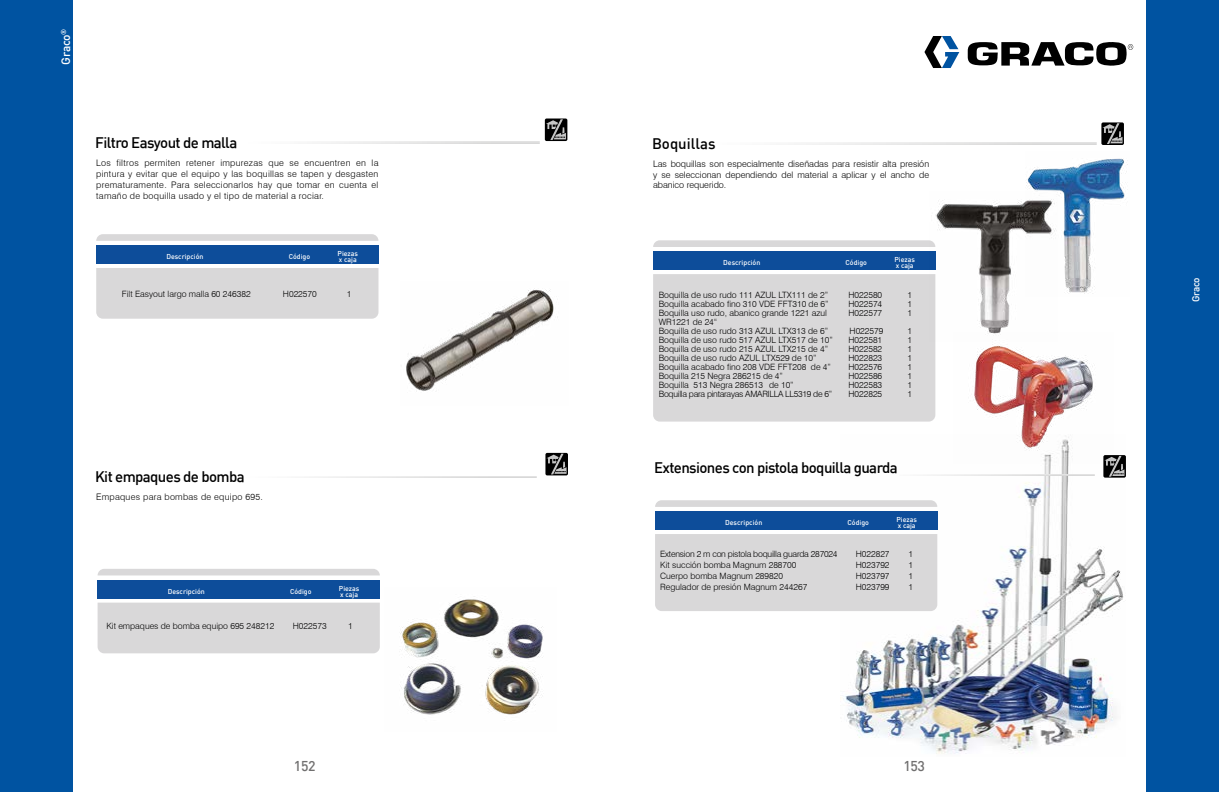
<style>
.page{position:relative;width:1219px;height:792px;background:#fff}
.page>*{position:absolute;margin:0;border:0;box-sizing:border-box;transform-origin:0 0}
.t1{font:500 15px "DIN";letter-spacing:-.04em;color:#000}
.t2{font:500 15px "DIN";color:#000}
.t3{font:500 14px "DIN";letter-spacing:-.025em;color:#706f6f}
.t4{font:500 12px "DIN";letter-spacing:-.03em;color:#fff}
.t5{font:500 10px "DIN";letter-spacing:-.03em;color:#fff}
.t6{font:300 9px/10.8px "Swiss 721 BT";letter-spacing:.03em;color:#000;text-align:justify}
.t7{font:300 8.7px/9px "Swiss 721 BT";color:#000;text-align:justify}
.t8{font:500 7px/6px "DIN";color:#fff}
</style>
<div class="page">
<div style="left:1146px;top:0;width:73px;height:792px;background:#0053a1"></div>
<div style="left:0;top:0;width:72px;height:792px;background:#0053a1"></div>
<svg style="left:924px;top:36px;width:35px;height:32px"></svg>
<svg style="left:968px;top:42px;width:165px;height:24px"></svg>
<img style="left:406px;top:288px;width:148px;height:104px">
<svg style="left:96px;top:234px;width:282px;height:85px;background:#deddde"></svg>
<div style="left:96px;top:245px;width:282px;height:19px;background:#0d4d9a"></div>
<div style="left:545px;top:119px;width:22px;height:22px;background:#000;border-radius:2px"></div>
<svg style="left:546px;top:119px;width:20px;height:21px"></svg>
<img style="left:400px;top:596px;width:143px;height:119px">
<svg style="left:98px;top:569px;width:282px;height:84px;background:#dadadc"></svg>
<div style="left:98px;top:580px;width:282px;height:18px;background:#0d4d9a"></div>
<svg style="left:545px;top:453px;width:23px;height:22px"></svg>
<svg style="left:546px;top:454px;width:21px;height:20px"></svg>
<img style="left:845px;top:455px;width:281px;height:299px">
<svg style="left:653px;top:240px;width:282px;height:182px;background:#c5cbd4"></svg>
<img style="left:953px;top:344px;width:151px;height:120px">
<img style="left:1026px;top:158px;width:102px;height:136px">
<img style="left:929px;top:192px;width:128px;height:150px">
<svg style="left:1101px;top:122px;width:23px;height:23px"></svg>
<svg style="left:1102px;top:123px;width:20px;height:21px"></svg>
<svg style="left:655px;top:500px;width:282px;height:111px;background:#dcdbdc"></svg>
<div style="left:655px;top:511px;width:282px;height:19px;background:#0d4d9a"></div>
<img style="left:900px;top:475px;width:195px;height:1px">
<svg style="left:1103px;top:455px;width:23px;height:23px"></svg>
<svg style="left:1104px;top:456px;width:20px;height:21px"></svg>
<h3 class="t4" style="left:58px;top:65px;width:37px;rotate:-90deg">Graco<sup>®</sup></h3>
<h1 class="t1" style="left:95px;top:133px;width:144px">Filtro Easyout de malla</h1>
<p class="t6" style="left:96px;top:157px;width:284px">Los filtros permiten retener impurezas que se encuentren en la pintura y evitar que el equipo y las boquillas se tapen y desgasten prematuramente. Para seleccionarlos hay que tomar en cuenta el tamaño de boquilla usado y el tipo de material a rociar.</p>
<p class="t8" style="left:166px;top:253px;width:39px">Descripción</p>
<p class="t8" style="left:289px;top:253px;width:23px">Código</p>
<p class="t8" style="left:338px;top:250px;width:22px">Piezas x caja</p>
<p class="t7" style="left:122px;top:289px;width:130px">Filt Easyout largo malla 60 246382</p>
<p class="t7" style="left:283px;top:289px;width:35px">H022570</p>
<p class="t7" style="left:347px;top:289px;width:6px">1</p>
<h1 class="t1" style="left:95px;top:467px;width:151px">Kit empaques de bomba</h1>
<p class="t6" style="left:96px;top:492px;width:168px">Empaques para bombas de equipo 695.</p>
<p class="t8" style="left:168px;top:588px;width:39px">Descripción</p>
<p class="t8" style="left:290px;top:588px;width:23px">Código</p>
<p class="t8" style="left:339px;top:585px;width:22px">Piezas x caja</p>
<p class="t7" style="left:106px;top:622px;width:170px">Kit empaques de bomba equipo 695 248212</p>
<p class="t7" style="left:293px;top:622px;width:35px">H022573</p>
<p class="t7" style="left:348px;top:622px;width:6px">1</p>
<h1 class="t2" style="left:652px;top:134px;width:65px">Boquillas</h1>
<p class="t6" style="left:653px;top:158px;width:278px">Las boquillas son especialmente diseñadas para resistir alta presión y se seleccionan dependiendo del material a aplicar y el ancho de abanico requerido.</p>
<p class="t8" style="left:723px;top:260px;width:39px">Descripción</p>
<p class="t8" style="left:846px;top:260px;width:23px">Código</p>
<p class="t8" style="left:894px;top:257px;width:22px">Piezas x caja</p>
<p class="t7" style="left:659px;top:290px;width:176px;text-align:left">Boquilla de uso rudo 111 AZUL LTX111 de 2” Boquilla acabado fino 310 VDE FFT310 de 6” Boquilla uso rudo, abanico grande 1221 azul WR1221 de 24“<br>Boquilla de uso rudo 313 AZUL LTX313 de 6” Boquilla de uso rudo 517 AZUL LTX517 de 10” Boquilla de uso rudo 215 AZUL LTX215 de 4” Boquilla de uso rudo AZUL LTX529 de 10” Boquilla acabado fino 208 VDE FFT208 de 4” Boquilla 215 Negra 286215 de 4”<br>Boquilla 513 Negra 286513 de 10”<br>Boquilla para pintarayas AMARILLA LL5319 de 6”</p>
<p class="t7" style="left:848px;top:290px;width:35px">H022580<br>H022574<br>H022577</p>
<p class="t7" style="left:907px;top:290px;width:6px">1<br>1<br>1</p>
<p class="t7" style="left:907px;top:326px;width:6px">1<br>1<br>1<br>1<br>1<br>1<br>1<br>1</p>
<p class="t7" style="left:848px;top:326px;width:37px;text-align:left">H022579<br>H022581<br>H022582<br>H022823<br>H022576<br>H022586<br>H022583<br>H022825</p>
<h1 class="t1" style="left:654px;top:458px;width:245px">Extensiones con pistola boquilla guarda</h1>
<p class="t8" style="left:725px;top:520px;width:39px">Descripción</p>
<p class="t8" style="left:847px;top:520px;width:23px">Código</p>
<p class="t8" style="left:896px;top:517px;width:22px">Piezas x caja</p>
<p class="t7" style="left:660px;top:549px;width:179px;line-height:11px;text-align:left">Extension 2 m con pistola boquilla guarda 287024<br>Kit succión bomba Magnum 288700<br>Cuerpo bomba Magnum 289820<br>Regulador de presión Magnum 244267</p>
<p class="t7" style="left:856px;top:549px;width:35px;line-height:11px">H022827<br>H023792<br>H023797<br>H023799</p>
<p class="t7" style="left:908px;top:549px;width:6px;line-height:11px">1<br>1<br>1<br>1</p>
<h2 class="t3" style="left:294px;top:757px;width:23px">152</h2>
<h2 class="t3" style="left:903px;top:757px;width:23px">153</h2>
<p class="t5" style="left:1189px;top:302px;width:27px;rotate:-90deg">Graco</p>
</div>
